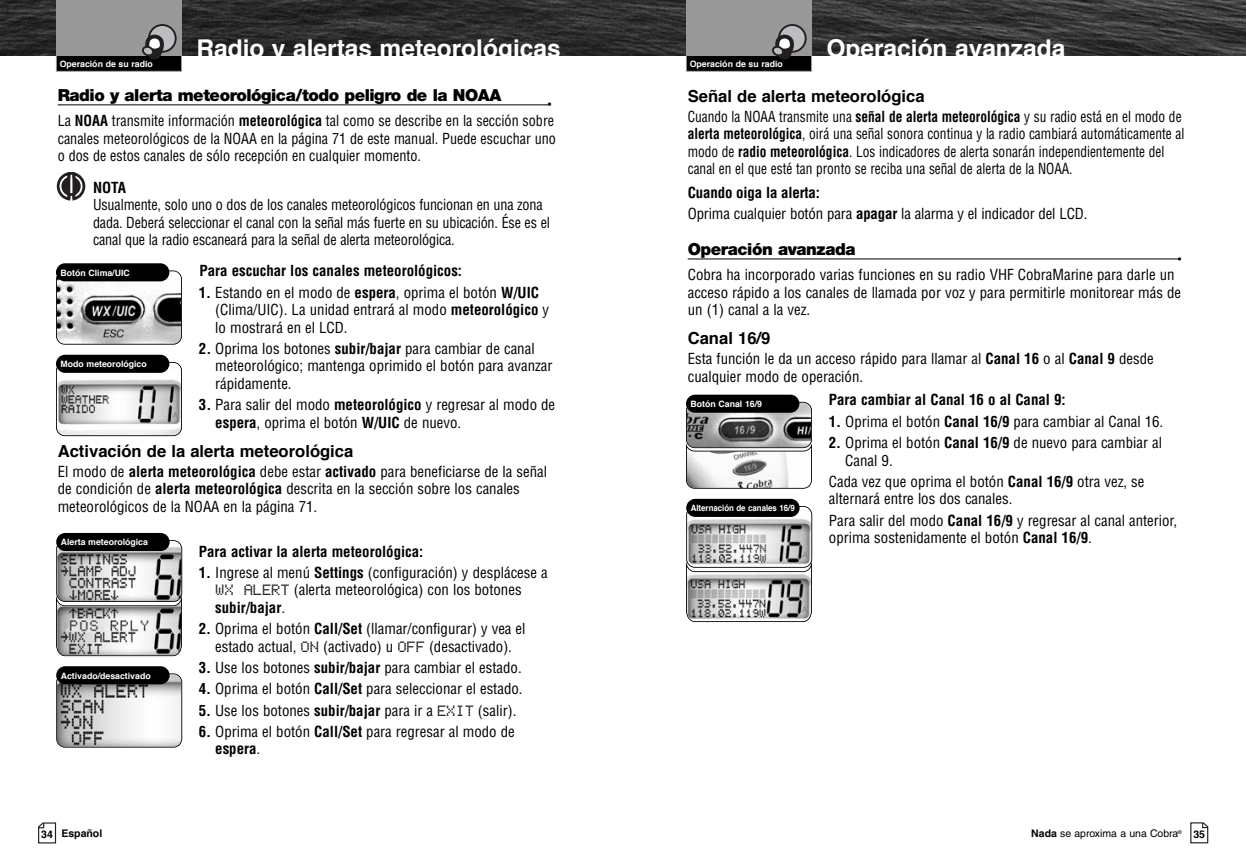
<style>
.page{position:relative;width:1246px;height:868px;background:#fff}
.page>*{position:absolute;margin:0;border:0;box-sizing:border-box;transform-origin:0 0}
.t1{font:700 24.5px "Helvetica";color:#fff}
.t2{font:700 16.62px "Helvetica";color:#000}
.t3{font:900 16.62px "Helvetica Neue";letter-spacing:-.025em;color:#000}
.t4{font:condensed 14.88px/17.5px "Helvetica";color:#000}
.t5{font:condensed 14.88px/17.5px "Helvetica";color:#000;scale:.95 1}
.t6{font:condensed 14.88px/17.5px "Helvetica";color:#000;scale:.9 1}
.t7{font:700 condensed 14.88px "Helvetica";color:#000}
.t8{font:700 14px "Helvetica";color:#000}
.t9{font:10.5px "Helvetica LT Std";color:#000}
.t10{font:700 10.5px "Helvetica";color:#000}
.t11{font:700 8.75px "Helvetica";color:#fff}
.t12{font:700 8.75px "Helvetica";color:#fff;scale:.9 1}
.s1{font-weight:700}
.s2{font-family:"Bubbledot ICG Fine Positive";font-stretch:normal;font-size:16.62px}
</style>
<div class="page">
<svg style="left:38px;top:822px;width:19px;height:21px"></svg>
<img style="left:623px;top:0;width:623px;height:56px">
<svg style="left:1190px;top:822px;width:18px;height:21px"></svg>
<hr style="left:688px;top:259px;width:493px;height:1px;background:#000">
<div style="left:687px;top:55px;width:124px;height:16px;background:#000"></div>
<div style="left:686px;top:54px;width:126px;height:18px;border:1px solid #999"></div>
<div style="left:686px;top:0;width:126px;height:56px;background:#999"></div>
<div style="left:779px;top:25px;width:27px;height:27px;background:#bcbdc0;border-radius:50%"></div>
<div style="left:778px;top:24px;width:29px;height:29px;border:2px solid #231f20;border-radius:50%"></div>
<svg style="left:772px;top:35px;width:22px;height:24px"></svg>
<img style="left:687px;top:403px;width:124px;height:44px;border-radius:8px">
<div style="left:686px;top:402px;width:126px;height:46px;border:2px solid #000;border-radius:9px"></div>
<div style="left:686px;top:395px;width:113px;height:18px;background:#000;border-radius:9px"></div>
<svg style="left:686px;top:442px;width:126px;height:47px"></svg>
<img style="left:687px;top:507px;width:124px;height:60px;border-radius:8px">
<div style="left:686px;top:506px;width:126px;height:62px;border:2px solid #000;border-radius:9px"></div>
<div style="left:686px;top:499px;width:114px;height:18px;background:#000;border-radius:9px"></div>
<svg style="left:686px;top:560px;width:126px;height:62px"></svg>
<svg style="left:0;top:0;width:623px;height:56px;background:#2a2a2a"></svg>
<hr style="left:58px;top:104px;width:493px;height:1px;background:#000">
<div style="left:57px;top:55px;width:124px;height:16px;background:#000"></div>
<div style="left:56px;top:54px;width:126px;height:18px;border:1px solid #999"></div>
<div style="left:56px;top:0;width:126px;height:56px;background:#999"></div>
<div style="left:149px;top:25px;width:27px;height:27px;background:#bcbdc0;border-radius:50%"></div>
<div style="left:148px;top:24px;width:29px;height:29px;border:2px solid #231f20;border-radius:50%"></div>
<svg style="left:142px;top:35px;width:22px;height:24px"></svg>
<img style="left:57px;top:271px;width:124px;height:73px;border-radius:8px">
<div style="left:56px;top:270px;width:126px;height:75px;border:2px solid #000;border-radius:9px"></div>
<div style="left:56px;top:263px;width:113px;height:18px;background:#000;border-radius:9px"></div>
<img style="left:57px;top:363px;width:124px;height:72px;border-radius:8px">
<div style="left:56px;top:362px;width:126px;height:74px;border:2px solid #000;border-radius:9px"></div>
<div style="left:56px;top:355px;width:113px;height:18px;background:#000;border-radius:9px"></div>
<img style="left:57px;top:674px;width:124px;height:73px;border-radius:8px">
<div style="left:56px;top:673px;width:126px;height:75px;border:2px solid #000;border-radius:9px"></div>
<div style="left:56px;top:666px;width:114px;height:18px;background:#000;border-radius:9px"></div>
<img style="left:57px;top:541px;width:124px;height:60px;border-radius:8px">
<div style="left:56px;top:540px;width:126px;height:62px;border:2px solid #000;border-radius:9px"></div>
<div style="left:56px;top:533px;width:114px;height:18px;background:#000;border-radius:9px"></div>
<svg style="left:56px;top:594px;width:126px;height:62px"></svg>
<svg style="left:56px;top:173px;width:30px;height:28px"></svg>
<h1 class="t1" style="left:196px;top:39px;width:366px">Radio y alertas meteorológicas</h1>
<p class="t3" style="left:58px;top:89px;width:445px">Radio y alerta meteorológica/todo peligro de la NOAA</p>
<p class="t8" style="left:547px;top:99px;width:6px">•</p>
<p class="t5" style="left:58px;top:112px;width:526px">La <span class="s1">NOAA</span> transmite información <span class="s1">meteorológica</span> tal como se describe en la sección sobre canales meteorológicos de la NOAA en la página 71 de este manual. Puede escuchar uno o dos de estos canales de sólo recepción en cualquier momento.</p>
<p class="t7" style="left:93px;top:179px;width:35px">NOTA</p>
<p class="t5" style="left:93px;top:196px;width:482px">Usualmente, solo uno o dos de los canales meteorológicos funcionan en una zona dada. Deberá seleccionar el canal con la señal más fuerte en su ubicación. Ése es el canal que la radio escaneará para la señal de alerta meteorológica.</p>
<p class="t7" style="left:200px;top:263px;width:264px">Para escuchar los canales meteorológicos:</p>
<p class="t4" style="left:215px;top:284px;width:335px;text-indent:-16px"><span class="s1">1.</span> Estando en el modo de <span class="s1">espera</span>, oprima el botón <span class="s1">W/UIC </span>(Clima/UIC). La unidad entrará al modo <span class="s1">meteorológico</span> y lo mostrará en el LCD.</p>
<p class="t4" style="left:215px;top:340px;width:339px;text-indent:-16px"><span class="s1">2.</span> Oprima los botones <span class="s1">subir/bajar</span> para cambiar de canal meteorológico; mantenga oprimido el botón para avanzar rápidamente.</p>
<p class="t4" style="left:215px;top:396px;width:341px;text-indent:-16px"><span class="s1">3.</span> Para salir del modo <span class="s1">meteorológico</span> y regresar al modo de <span class="s1">espera</span>, oprima el botón <span class="s1">W/UIC</span> de nuevo.</p>
<p class="t2" style="left:58px;top:444px;width:297px">Activación de la alerta meteorológica</p>
<p class="t4" style="left:58px;top:463px;width:491px">El modo de <span class="s1">alerta meteorológica</span> debe estar <span class="s1">activado</span> para beneficiarse de la señal de condición de <span class="s1">alerta meteorológica</span> descrita en la sección sobre los canales meteorológicos de la NOAA en la página 71.</p>
<p class="t7" style="left:199px;top:543px;width:226px">Para activar la alerta meteorológica:</p>
<p class="t4" style="left:215px;top:564px;width:334px;text-indent:-16px"><span class="s1">1.</span> Ingrese al menú <span class="s1">Settings</span> (configuración) y desplácese a<br><span class="s2">WX ALERT</span> (alerta meteorológica) con los botones <span class="s1">subir/bajar</span>.</p>
<p class="t4" style="left:199px;top:620px;width:328px;text-align:center"><span class="s1">2.</span> Oprima el botón <span class="s1">Call/Set</span> (llamar/configurar) y vea el estado actual, <span class="s2">ON</span> (activado) u <span class="s2">OFF</span> (desactivado).</p>
<p class="t4" style="left:199px;top:659px;width:324px"><span class="s1">3.</span> Use los botones <span class="s1">subir/bajar</span> para cambiar el estado.</p>
<p class="t4" style="left:199px;top:680px;width:325px"><span class="s1">4.</span> Oprima el botón <span class="s1">Call/Set</span> para seleccionar el estado.</p>
<p class="t4" style="left:199px;top:702px;width:319px"><span class="s1">5.</span> Use los botones <span class="s1">subir/bajar</span> para ir a <span class="s2">EXIT</span> (salir).</p>
<p class="t4" style="left:215px;top:723px;width:301px;text-indent:-16px"><span class="s1">6.</span> Oprima el botón <span class="s1">Call/Set</span> para regresar al modo de <span class="s1">espera</span>.</p>
<p class="t11" style="left:60px;top:60px;width:95px">Operación de su radio</p>
<p class="t11" style="left:61px;top:269px;width:71px">Botón Clima/UIC</p>
<p class="t11" style="left:61px;top:361px;width:88px">Modo meteorológico</p>
<p class="t11" style="left:61px;top:539px;width:89px">Alerta meteorológica</p>
<p class="t11" style="left:61px;top:672px;width:91px">Activado/desactivado</p>
<p class="t10" style="left:41px;top:829px;width:62px">34 Español</p>
<p class="t11" style="left:690px;top:60px;width:95px">Operación de su radio</p>
<h1 class="t1" style="left:826px;top:39px;width:240px">Operación avanzada</h1>
<p class="t2" style="left:688px;top:89px;width:239px">Señal de alerta meteorológica</p>
<p class="t6" style="left:688px;top:108px;width:553px">Cuando la NOAA transmite una <span class="s1">señal de alerta meteorológica</span> y su radio está en el modo de <span class="s1">alerta meteorológica</span>, oirá una señal sonora continua y la radio cambiará automáticamente al modo de <span class="s1">radio meteorológica</span>. Los indicadores de alerta sonarán independientemente del canal en el que esté tan pronto se reciba una señal de alerta de la NOAA.</p>
<p class="t4" style="left:688px;top:182px;width:401px;line-height:21.3px"><span class="s1">Cuando oiga la alerta:<br></span>Oprima cualquier botón para <span class="s1">apagar</span> la alarma y el indicador del LCD.</p>
<p class="t3" style="left:688px;top:243px;width:169px">Operación avanzada</p>
<p class="t8" style="left:1177px;top:253px;width:6px">•</p>
<p class="t4" style="left:688px;top:266px;width:495px">Cobra ha incorporado varias funciones en su radio VHF CobraMarine para darle un acceso rápido a los canales de llamada por voz y para permitirle monitorear más de un (1) canal a la vez.</p>
<p class="t2" style="left:688px;top:331px;width:84px">Canal 16/9</p>
<p class="t4" style="left:688px;top:350px;width:468px">Esta función le da un acceso rápido para llamar al <span class="s1">Canal 16</span> o al <span class="s1">Canal 9</span> desde cualquier modo de operación.</p>
<p class="t7" style="left:829px;top:392px;width:238px">Para cambiar al Canal 16 o al Canal 9:</p>
<p class="t4" style="left:829px;top:413px;width:336px"><span class="s1">1.</span> Oprima el botón <span class="s1">Canal 16/9</span> para cambiar al Canal 16.</p>
<p class="t4" style="left:845px;top:434px;width:318px;text-indent:-16px"><span class="s1">2.</span> Oprima el botón <span class="s1">Canal 16/9</span> de nuevo para cambiar al<br>Canal 9.</p>
<p class="t4" style="left:829px;top:473px;width:317px">Cada vez que oprima el botón <span class="s1">Canal 16/9</span> otra vez, se alternará entre los dos canales.</p>
<p class="t4" style="left:829px;top:512px;width:350px">Para salir del modo <span class="s1">Canal 16/9</span> y regresar al canal anterior, oprima sostenidamente el botón <span class="s1">Canal 16/9</span>.</p>
<p class="t11" style="left:691px;top:400px;width:73px">Botón Canal 16/9</p>
<p class="t12" style="left:691px;top:505px;width:117px">Alternación de canales 16/9</p>
<p class="t9" style="left:1031px;top:830px;width:152px"><span class="s1">Nada</span> se aproxima a una Cobra<sup>®</sup></p>
<p class="t10" style="left:1193px;top:830px;width:13px">35</p>
</div>
